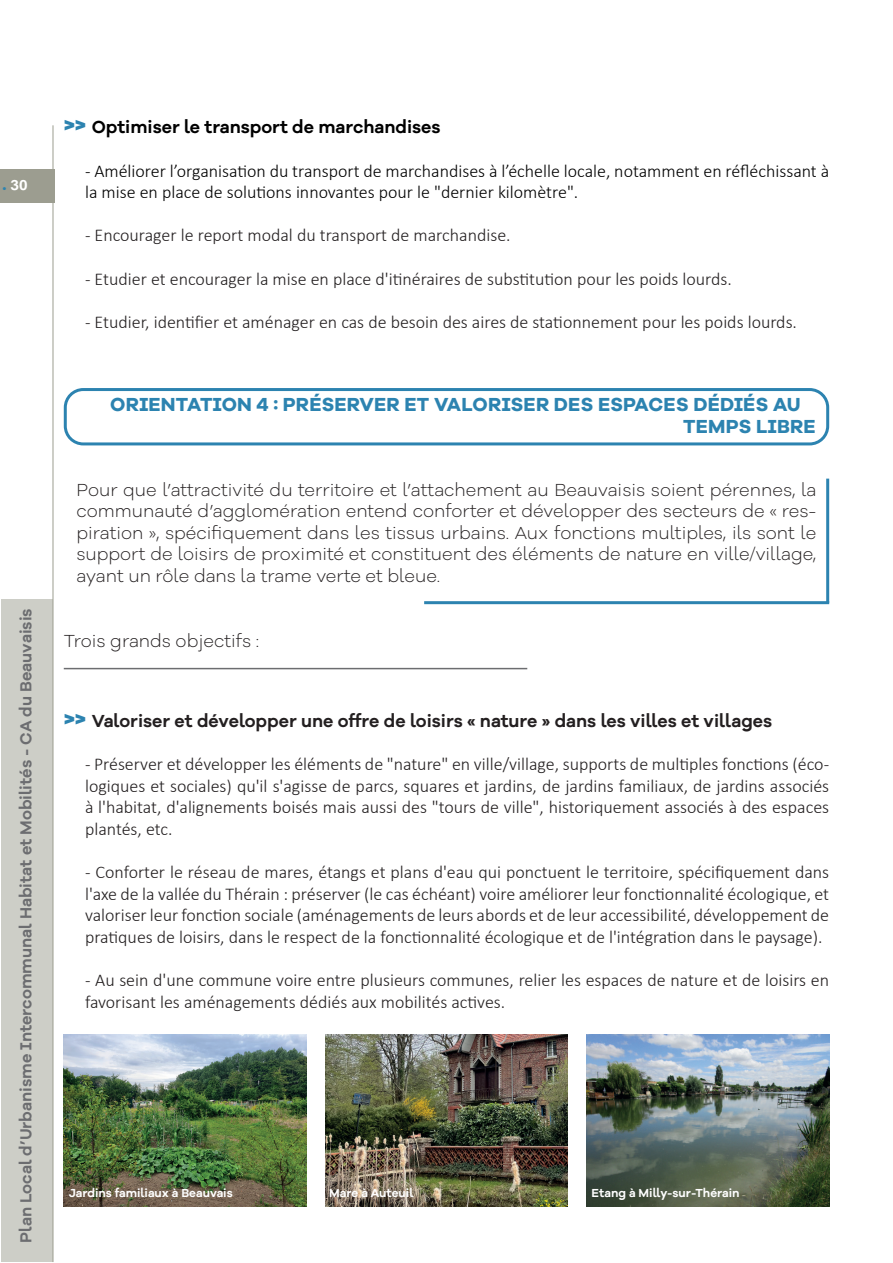
<style>
.page{position:relative;width:893px;height:1263px;background:#fff}
.page>*{position:absolute;margin:0;border:0;box-sizing:border-box;transform-origin:0 0}
.t1{font:700 19.5px/22.5px "Galano Grotesque Alt";letter-spacing:.01em;color:#2c83b0}
.t2{font:300 18px/21.6px "Calibri";color:#231f20;text-align:justify}
.t3{font:300 18px/21.6px "Galano Grotesque Alt";color:#231f20;text-align:justify}
.t4{font:300 18px/21.6px "Calibri";color:#000}
.t5{font:600 18px "Galano Grotesque Alt";color:#231f20}
.t6{font:600 18px "Galano Grotesque Alt";color:#000}
.t7{font:700 18px "Tunga";color:#fff}
.t8{font:600 16.5px "Galano Grotesque Alt";color:#6c6d70}
.t9{font:600 12px "Galano Grotesque Alt";color:#fff}
.s1{font-family:"Galano Grotesque Alt";font-size:16.5px;color:#2c83b0}
.s2{font-weight:700;font-size:24px;color:#2c83b0}
</style>
<div class="page">
<hr style="left:53px;top:126px;width:1px;height:1135px;background:#9c9d90">
<div style="left:0;top:169px;width:54px;height:34px;background:#9c9d90"></div>
<div style="left:1px;top:600px;width:52px;height:662px;background:#cdcec7"></div>
<hr style="left:64px;top:668px;width:463px;height:1px;background:#6c6d70">
<div style="left:64px;top:388px;width:765px;height:57px;border:3px solid #2c83b0;border-radius:18px"></div>
<hr style="left:424px;top:601px;width:405px;height:3px;background:#2c83b0">
<hr style="left:826px;top:479px;width:3px;height:124px;background:#2c83b0">
<img style="left:64px;top:1034px;width:243px;height:172px">
<img style="left:325px;top:1034px;width:243px;height:172px">
<img style="left:586px;top:1034px;width:243px;height:172px">
<p class="t7" style="left:3px;top:173px;width:26px"><span class="s1">.</span> 30</p>
<p class="t8" style="left:15px;top:1243px;width:636px;rotate:-90deg">Plan Local d’Urbanisme Intercommunal Habitat et Mobilités - CA du Beauvaisis</p>
<p class="t6" style="left:64px;top:116px;width:378px"><span class="s2">&gt;&gt;</span> Optimiser le transport de marchandises</p>
<p class="t4" style="left:85px;top:160px;width:746px">- Améliorer l’organisation du transport de marchandises à l’échelle locale, notamment en réfléchissant à la mise en place de solutions innovantes pour le "dernier kilomètre".</p>
<p class="t2" style="left:85px;top:224px;width:427px">- Encourager le report modal du transport de marchandise.</p>
<p class="t2" style="left:85px;top:268px;width:648px">- Etudier et encourager la mise en place d'itinéraires de substitution pour les poids lourds.</p>
<p class="t2" style="left:85px;top:311px;width:713px">- Etudier, identifier et aménager en cas de besoin des aires de stationnement pour les poids lourds.</p>
<p class="t1" style="left:683px;top:392px;width:134px;text-indent:-573px">ORIENTATION 4 : PRÉSERVER ET VALORISER DES ESPACES DÉDIÉS AU<br>TEMPS LIBRE</p>
<p class="t3" style="left:77px;top:478px;width:741px">Pour que l’attractivité du territoire et l’attachement au Beauvaisis soient pérennes, la communauté d’agglomération entend conforter et développer des secteurs de « res&shy;piration », spécifiquement dans les tissus urbains. Aux fonctions multiples, ils sont le support de loisirs de proximité et constituent des éléments de nature en ville/village, ayant un rôle dans la trame verte et bleue.</p>
<p class="t3" style="left:64px;top:629px;width:197px">Trois grands objectifs :</p>
<p class="t5" style="left:64px;top:709px;width:710px"><span class="s2">&gt;&gt;</span> Valoriser et développer une offre de loisirs « nature » dans les villes et villages</p>
<p class="t2" style="left:85px;top:753px;width:746px">- Préserver et développer les éléments de "nature" en ville/village, supports de multiples fonctions (éco&shy;logiques et sociales) qu'il s'agisse de parcs, squares et jardins, de jardins familiaux, de jardins associés à l'habitat, d'alignements boisés mais aussi des "tours de ville", historiquement associés à des espaces plantés, etc.</p>
<p class="t2" style="left:85px;top:861px;width:746px">- Conforter le réseau de mares, étangs et plans d'eau qui ponctuent le territoire, spécifiquement dans l'axe de la vallée du Thérain : préserver (le cas échéant) voire améliorer leur fonctionnalité écologique, et valoriser leur fonction sociale (aménagements de leurs abords et de leur accessibilité, développement de pratiques de loisirs, dans le respect de la fonctionnalité écologique et de l'intégration dans le paysage).</p>
<p class="t2" style="left:85px;top:969px;width:746px">- Au sein d'une commune voire entre plusieurs communes, relier les espaces de nature et de loisirs en favorisant les aménagements dédiés aux mobilités actives.</p>
<p class="t9" style="left:69px;top:1185px;width:165px">Jardins familiaux à Beauvais</p>
<p class="t9" style="left:329px;top:1185px;width:85px">Mare à Auteuil</p>
<p class="t9" style="left:592px;top:1185px;width:149px">Etang à Milly-sur-Thérain</p>
</div>
